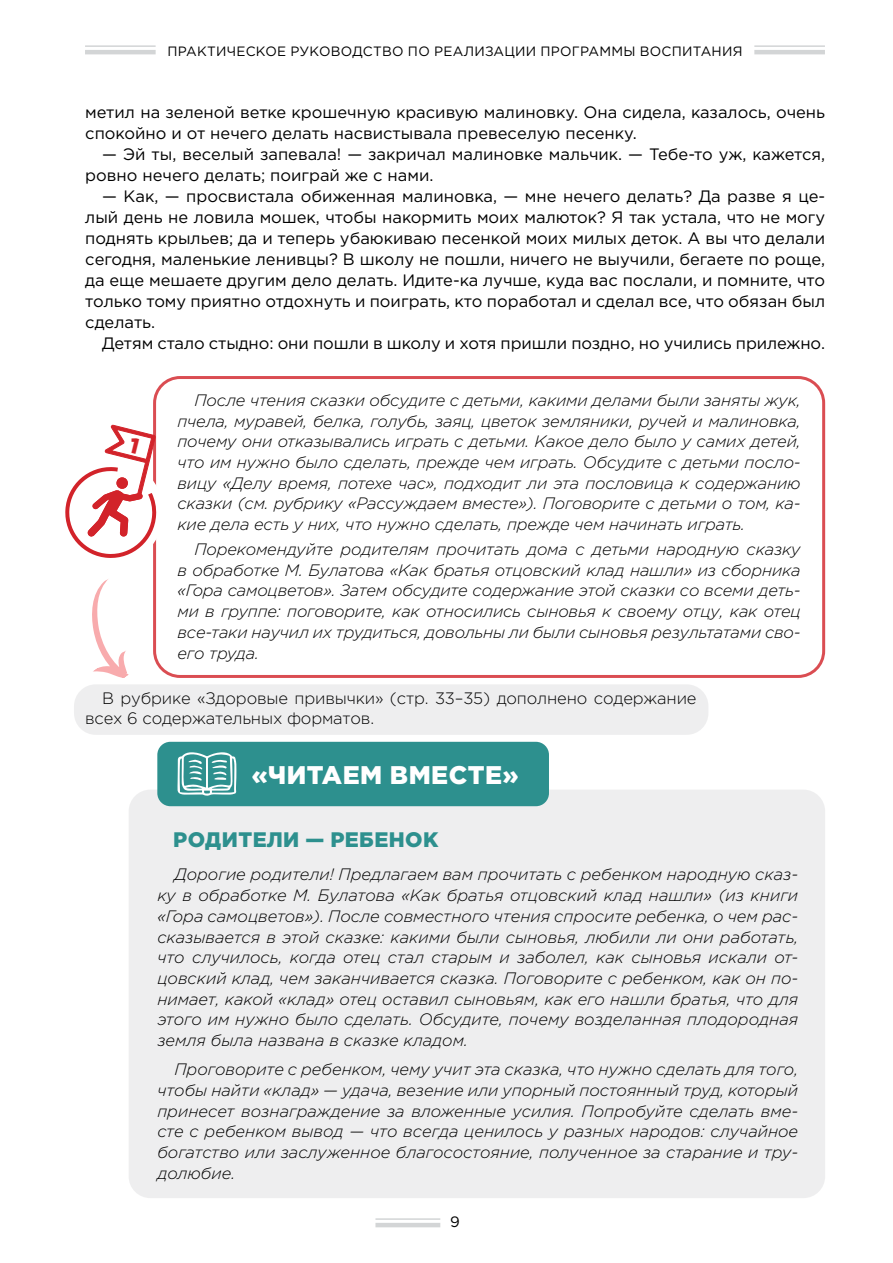
<style>
.page{position:relative;width:893px;height:1263px;background:#fff}
.page>*{position:absolute;margin:0;border:0;box-sizing:border-box;transform-origin:0 0}
.t1{font:900 25.5px "Gotham Pro";letter-spacing:.02em;color:#fff}
.t2{font:900 21px "Gotham Pro";letter-spacing:.02em;color:#2d908e}
.t3{font:italic 300 16.5px/20.7px "Gotham Pro";letter-spacing:-.01em;color:#000;text-align:justify}
.t4{font:16.5px/21px "Gotham Pro";color:#000}
.t5{font:300 16.5px/20.7px "Gotham Pro";letter-spacing:-.01em;color:#000}
.t6{font:15px "Gotham Pro";color:#000}
.t7{font:13.5px "Gotham Pro";letter-spacing:.02em;color:#000}
</style>
<div class="page">
<hr style="left:754px;top:45px;width:71px;height:2px;background:#d3d5d6">
<hr style="left:754px;top:50px;width:71px;height:4px;background:#d3d5d6">
<hr style="left:375px;top:1218px;width:65px;height:2px;background:#d3d5d6">
<hr style="left:375px;top:1223px;width:65px;height:4px;background:#d3d5d6">
<hr style="left:85px;top:45px;width:71px;height:2px;background:#d3d5d6">
<hr style="left:85px;top:50px;width:71px;height:4px;background:#d3d5d6">
<div style="left:74px;top:684px;width:634px;height:51px;background:#ebebec;border-radius:22px"></div>
<div style="left:129px;top:790px;width:696px;height:408px;background:#ebebec;border-radius:22px"></div>
<div style="left:157px;top:742px;width:392px;height:64px;background:#2d908e;border-radius:13px"></div>
<svg style="left:177px;top:752px;width:59px;height:44px"></svg>
<div style="left:153px;top:376px;width:672px;height:302px;border:3px solid #d2232a;border-radius:26px"></div>
<svg style="left:92px;top:579px;width:37px;height:99px"></svg>
<svg style="left:65px;top:424px;width:92px;height:137px"></svg>
<p class="t7" style="left:167px;top:44px;width:577px">ПРАКТИЧЕСКОЕ РУКОВОДСТВО ПО РЕАЛИЗАЦИИ ПРОГРАММЫ ВОСПИТАНИЯ</p>
<p class="t4" style="left:85px;top:102px;width:741px">метил на зеленой ветке крошечную красивую малиновку. Она сидела, казалось, очень спокойно и от нечего делать насвистывала превеселую песенку.</p>
<p class="t4" style="left:85px;top:144px;width:741px;text-indent:17px">— Эй ты, веселый запевала! — закричал малиновке мальчик. — Тебе-то уж, кажется, ровно нечего делать; поиграй же с нами.</p>
<p class="t4" style="left:85px;top:186px;width:741px;text-align:justify;text-indent:17px">— Как, — просвистала обиженная малиновка, — мне нечего делать? Да разве я це&shy;лый день не ловила мошек, чтобы накормить моих малюток? Я так устала, что не могу поднять крыльев; да и теперь убаюкиваю песенкой моих милых деток. А вы что делали сегодня, маленькие ленивцы? В школу не пошли, ничего не выучили, бегаете по роще, да еще мешаете другим дело делать. Идите-ка лучше, куда вас послали, и помните, что только тому приятно отдохнуть и поиграть, кто поработал и сделал все, что обязан был сделать.</p>
<p class="t4" style="left:102px;top:333px;width:724px">Детям стало стыдно: они пошли в школу и хотя пришли поздно, но учились прилежно.</p>
<p class="t3" style="left:178px;top:390px;width:625px;text-indent:17px">После чтения сказки обсудите с детьми, какими делами были заняты жук, пчела, муравей, белка, голубь, заяц, цветок земляники, ручей и малиновка, почему они отказывались играть с детьми. Какое дело было у самих детей, что им нужно было сделать, прежде чем играть. Обсудите с детьми посло&shy;вицу «Делу время, потехе час», подходит ли эта пословица к содержанию сказки (см. рубрику «Рассуждаем вместе»). Поговорите с детьми о том, ка&shy;кие дела есть у них, что нужно сделать, прежде чем начинать играть.</p>
<p class="t3" style="left:178px;top:539px;width:625px;text-indent:17px">Порекомендуйте родителям прочитать дома с детьми народную сказку в обработке М. Булатова «Как братья отцовский клад нашли» из сборника «Гора самоцветов». Затем обсудите содержание этой сказки со всеми деть&shy;ми в группе: поговорите, как относились сыновья к своему отцу, как отец все-таки научил их трудиться, довольны ли были сыновья результатами сво&shy;его труда.</p>
<p class="t5" style="left:85px;top:687px;width:613px;text-indent:17px">В рубрике «Здоровые привычки» (стр. 33–35) дополнено содержание всех 6 содержательных форматов.</p>
<h1 class="t1" style="left:252px;top:760px;width:268px">«ЧИТАЕМ ВМЕСТЕ»</h1>
<p class="t2" style="left:173px;top:827px;width:267px">РОДИТЕЛИ — РЕБЕНОК</p>
<p class="t3" style="left:157px;top:864px;width:642px;text-indent:17px">Дорогие родители! Предлагаем вам прочитать с ребенком народную сказ&shy;ку в обработке М. Булатова «Как братья отцовский клад нашли» (из книги «Гора самоцветов»). После совместного чтения спросите ребенка, о чем рас&shy;сказывается в этой сказке: какими были сыновья, любили ли они работать, что случилось, когда отец стал старым и заболел, как сыновья искали от&shy;цовский клад, чем заканчивается сказка. Поговорите с ребенком, как он по&shy;нимает, какой «клад» отец оставил сыновьям, как его нашли братья, что для этого им нужно было сделать. Обсудите, почему возделанная плодородная земля была названа в сказке кладом.</p>
<p class="t3" style="left:157px;top:1059px;width:642px;text-indent:17px">Проговорите с ребенком, чему учит эта сказка, что нужно сделать для того, чтобы найти «клад» — удача, везение или упорный постоянный труд, который принесет вознаграждение за вложенные усилия. Попробуйте сделать вме&shy;сте с ребенком вывод — что всегда ценилось у разных народов: случайное богатство или заслуженное благосостояние, полученное за старание и тру&shy;долюбие.</p>
<p class="t6" style="left:450px;top:1213px;width:11px">9</p>
</div>
